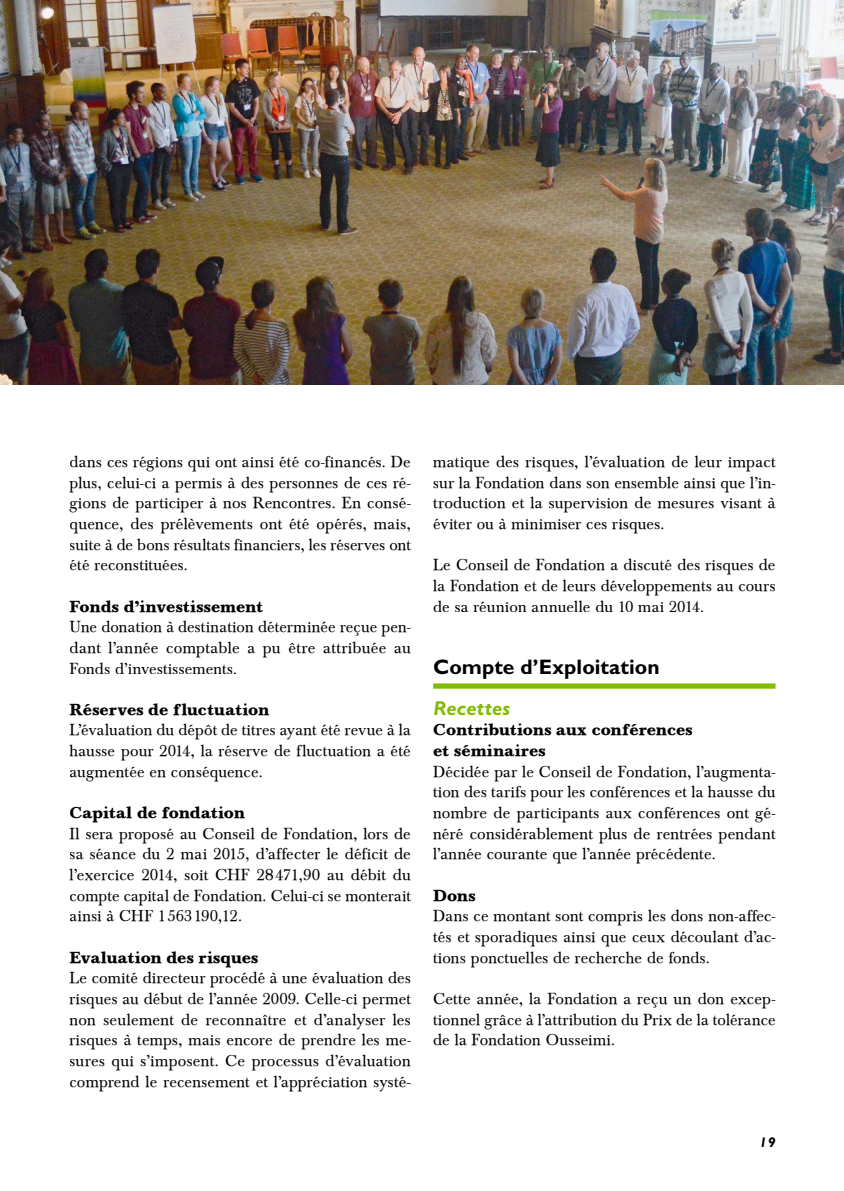
<style>
.page{position:relative;width:844px;height:1191px;background:#fff}
.page>*{position:absolute;margin:0;border:0;box-sizing:border-box;transform-origin:0 0}
.t1{font:700 21px "Gill Sans";color:#000}
.t2{font:italic 700 20.12px "Gill Sans";letter-spacing:.005em;color:#82bc00}
.t3{font:16.62px/20.7px "Baskerville";letter-spacing:.015em;color:#000;text-align:justify}
.t4{font:700 16.62px/20.7px "Baskerville";letter-spacing:-.01em;color:#000}
.t5{font:italic 700 14px "Gill Sans";color:#000}
</style>
<div class="page">
<div style="left:433px;top:683px;width:342px;height:5px;background:#82bc00"></div>
<img style="left:0;top:0;width:843px;height:384px">
<p class="t3" style="left:69px;top:451px;width:343px">dans ces régions qui ont ainsi été co-financés. De plus, celui-ci a permis à des personnes de ces ré&shy;gions de participer à nos Rencontres. En consé&shy;quence, des prélèvements ont été opérés, mais, suite à de bons résultats financiers, les réserves ont été reconstituées.</p>
<p class="t4" style="left:69px;top:596px;width:195px">Fonds d’investissement</p>
<p class="t3" style="left:69px;top:617px;width:343px">Une donation à destination déterminée reçue pen&shy;dant l’année comptable a pu être attribuée au Fonds d’investissements.</p>
<p class="t4" style="left:69px;top:699px;width:201px">Réserves de fluctuation</p>
<p class="t3" style="left:69px;top:720px;width:343px">L’évaluation du dépôt de titres ayant été revue à la hausse pour 2014, la réserve de fluctuation a été augmentée en conséquence.</p>
<p class="t4" style="left:69px;top:802px;width:177px">Capital de fondation</p>
<p class="t3" style="left:69px;top:823px;width:343px">Il sera proposé au Conseil de Fondation, lors de sa séance du 2 mai 2015, d’affecter le déficit de l’exercice 2014, soit CHF 28 471,90 au débit du compte capital de Fondation. Celui-ci se monterait ainsi à CHF 1 563 190,12.</p>
<p class="t4" style="left:69px;top:947px;width:190px">Evaluation des risques</p>
<p class="t3" style="left:69px;top:968px;width:343px">Le comité directeur procédé à une évaluation des risques au début de l’année 2009. Celle-ci permet non seulement de reconnaître et d’analyser les risques à temps, mais encore de prendre les me&shy;sures qui s’imposent. Ce processus d’évaluation comprend le recensement et l’appréciation systé-</p>
<p class="t3" style="left:433px;top:451px;width:344px">matique des risques, l’évaluation de leur impact sur la Fondation dans son ensemble ainsi que l’in&shy;troduction et la supervision de mesures visant à éviter ou à minimiser ces risques.</p>
<p class="t3" style="left:433px;top:555px;width:344px">Le Conseil de Fondation a discuté des risques de la Fondation et de leurs développements au cours de sa réunion annuelle du 10 mai 2014.</p>
<p class="t1" style="left:433px;top:654px;width:228px">Compte d’Exploitation</p>
<p class="t2" style="left:433px;top:696px;width:78px">Recettes</p>
<p class="t4" style="left:433px;top:720px;width:261px">Contributions aux conférences et séminaires</p>
<p class="t3" style="left:433px;top:761px;width:344px">Décidée par le Conseil de Fondation, l’augmenta&shy;tion des tarifs pour les conférences et la hausse du nombre de participants aux conférences ont gé&shy;néré considérablement plus de rentrées pendant l’année courante que l’année précédente.</p>
<p class="t4" style="left:433px;top:885px;width:44px">Dons</p>
<p class="t3" style="left:433px;top:906px;width:344px">Dans ce montant sont compris les dons non-affec&shy;tés et sporadiques ainsi que ceux découlant d’ac&shy;tions ponctuelles de recherche de fonds.</p>
<p class="t3" style="left:433px;top:988px;width:344px">Cette année, la Fondation a reçu un don excep&shy;tionnel grâce à l’attribution du Prix de la tolérance de la Fondation Ousseimi.</p>
<p class="t5" style="left:759px;top:1134px;width:17px">19</p>
</div>
